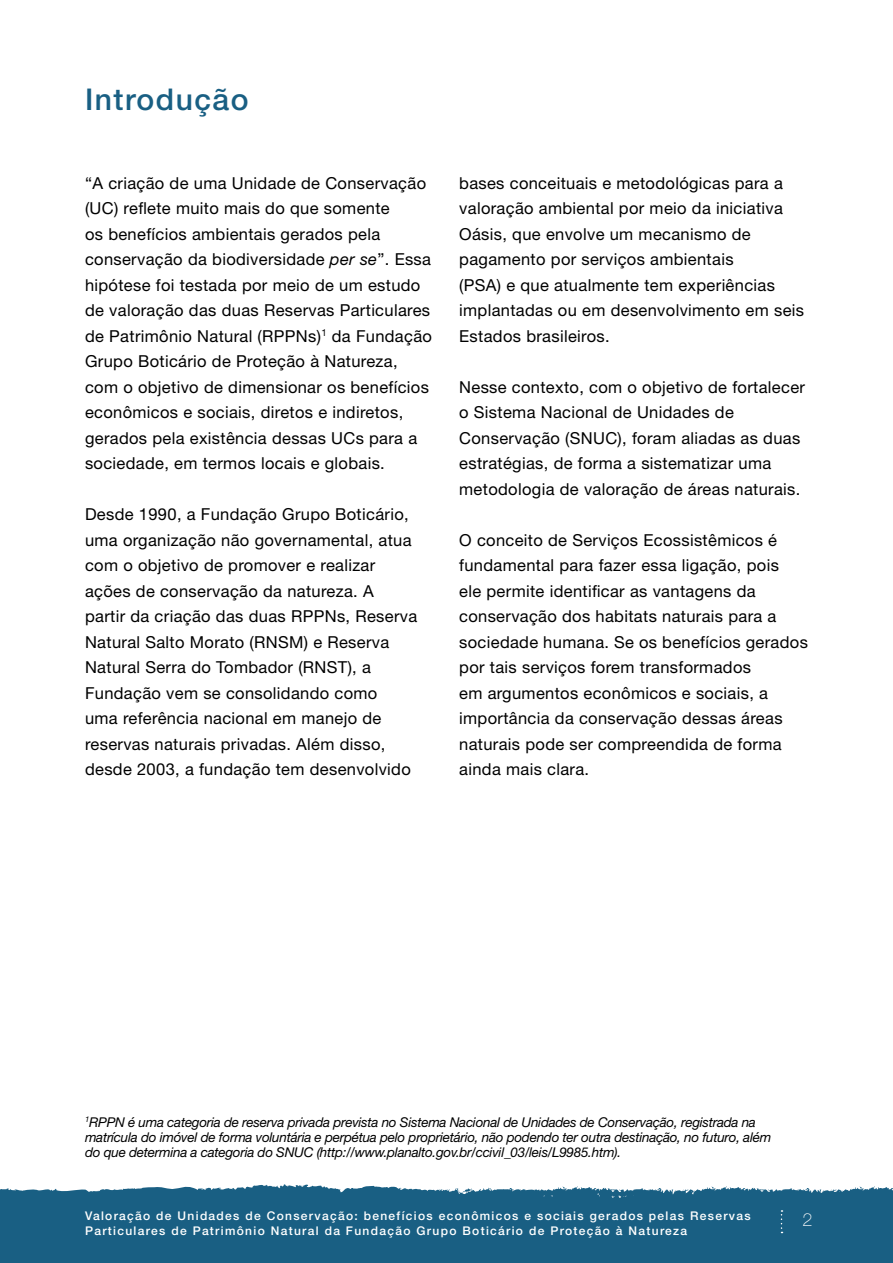
<style>
.page{position:relative;width:893px;height:1263px;background:#fff}
.page>*{position:absolute;margin:0;border:0;box-sizing:border-box;transform-origin:0 0}
.t1{font:500 30px "Helvetica Neue LT Std";letter-spacing:.05em;color:#195f83}
.t2{font:100 18px "Helvetica Neue LT Std";color:#fff}
.t3{font:16.5px/25.5px "Helvetica Neue LT Std";letter-spacing:.02em;color:#000}
.t4{font:italic 13.5px/15px "Helvetica Neue LT Std";letter-spacing:-.02em;color:#000}
.t5{font:500 12px/14.4px "Helvetica Neue LT Std";letter-spacing:.11em;color:#fff}
.s1{font-style:italic}
</style>
<div class="page">
<svg style="left:1px;top:1184px;width:892px;height:79px;background:#27698a"></svg>
<svg style="left:0;top:1189px;width:1px;height:74px"></svg>
<svg style="left:781px;top:1210px;width:1px;height:23px"></svg>
<h1 class="t1" style="left:85px;top:81px;width:165px">Introdução</h1>
<p class="t3" style="left:85px;top:170px;width:348px">“A criação de uma Unidade de Conservação (UC) reflete muito mais do que somente<br>os benefícios ambientais gerados pela conservação da biodiversidade <span class="s1">per se</span>”. Essa hipótese foi testada por meio de um estudo de valoração das duas Reservas Particulares de Patrimônio Natural (RPPNs)<sup>1</sup> da Fundação Grupo Boticário de Proteção à Natureza, com o objetivo de dimensionar os benefícios econômicos e sociais, diretos e indiretos, gerados pela existência dessas UCs para a sociedade, em termos locais e globais.</p>
<p class="t3" style="left:85px;top:501px;width:334px">Desde 1990, a Fundação Grupo Boticário, uma organização não governamental, atua com o objetivo de promover e realizar ações de conservação da natureza. A partir da criação das duas RPPNs, Reserva Natural Salto Morato (RNSM) e Reserva Natural Serra do Tombador (RNST), a Fundação vem se consolidando como<br>uma referência nacional em manejo de reservas naturais privadas. Além disso, desde 2003, a fundação tem desenvolvido</p>
<p class="t3" style="left:459px;top:170px;width:346px">bases conceituais e metodológicas para a valoração ambiental por meio da iniciativa Oásis, que envolve um mecanismo de pagamento por serviços ambientais<br>(PSA) e que atualmente tem experiências implantadas ou em desenvolvimento em seis Estados brasileiros.</p>
<p class="t3" style="left:459px;top:374px;width:347px">Nesse contexto, com o objetivo de fortalecer o Sistema Nacional de Unidades de Conservação (SNUC), foram aliadas as duas estratégias, de forma a sistematizar uma metodologia de valoração de áreas naturais.</p>
<p class="t3" style="left:459px;top:527px;width:350px">O conceito de Serviços Ecossistêmicos é fundamental para fazer essa ligação, pois<br>ele permite identificar as vantagens da conservação dos habitats naturais para a sociedade humana. Se os benefícios gerados por tais serviços forem transformados<br>em argumentos econômicos e sociais, a importância da conservação dessas áreas naturais pode ser compreendida de forma ainda mais clara.</p>
<p class="t4" style="left:85px;top:1114px;width:688px"><sup>1</sup>RPPN é uma categoria de reserva privada prevista no Sistema Nacional de Unidades de Conservação, registrada na matrícula do imóvel de forma voluntária e perpétua pelo proprietário, não podendo ter outra destinação, no futuro, além do que determina a categoria do SNUC (http://www.planalto.gov.br/ccivil_03/leis/L9985.htm).</p>
<p class="t5" style="left:85px;top:1208px;width:667px">Valoração de Unidades de Conservação: benefícios econômicos e sociais gerados pelas Reservas<br>Particulares de Patrimônio Natural da Fundação Grupo Boticário de Proteção à Natureza</p>
<p class="t2" style="left:803px;top:1209px;width:12px">2</p>
</div>
